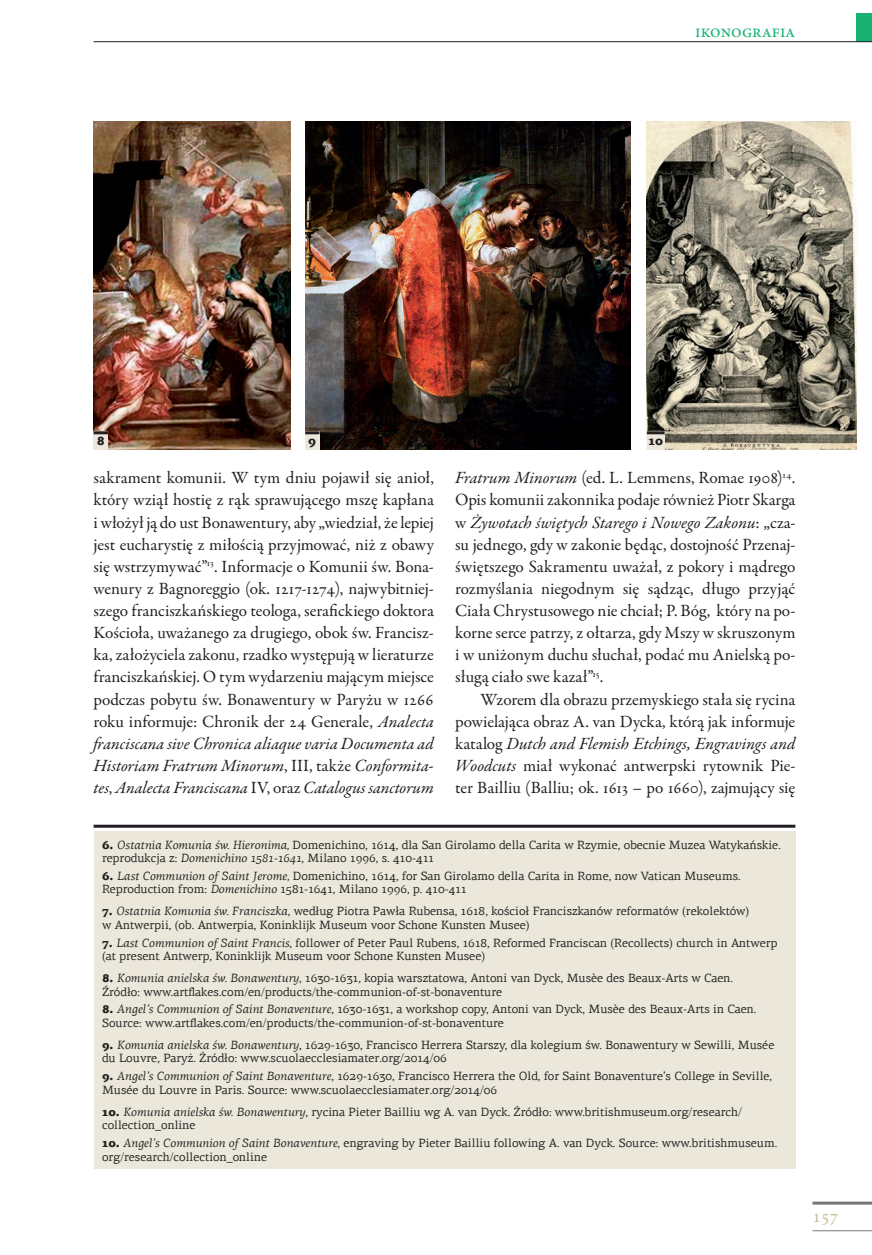
<style>
.page{position:relative;width:872px;height:1255px;background:#fff}
.page>*{position:absolute;margin:0;border:0;box-sizing:border-box;transform-origin:0 0}
.t1{font:18px "Minion Pro";color:#19b273}
.t2{font:18px "Minion Pro";color:#c8bd9e}
.t3{font:17.25px/22px "Garamond Premr Pro";color:#231f20;text-align:justify}
.t4{font:900 12.75px "PF Agora Serif Pro";color:#231f20}
.t5{font:12px/13.5px "PF Agora Serif Pro";color:#231f20}
.s1{font-style:italic}
.s2{font-weight:900}
</style>
<div class="page">
<hr style="left:812px;top:1201px;width:60px;height:3px;background:#757679">
<hr style="left:812px;top:1230px;width:60px;height:1px;background:#757679">
<div style="left:856px;top:13px;width:16px;height:29px;background:#19b273"></div>
<hr style="left:94px;top:41px;width:778px;height:1px;background:#231f20">
<img style="left:94px;top:122px;width:196px;height:327px">
<div style="left:94px;top:431px;width:14px;height:18px;background:#ebe7db"></div>
<hr style="left:94px;top:431px;width:14px;height:3px;background:#231f20">
<img style="left:305px;top:122px;width:325px;height:327px">
<div style="left:305px;top:431px;width:14px;height:18px;background:#ebe7db"></div>
<hr style="left:305px;top:431px;width:14px;height:3px;background:#231f20">
<img style="left:647px;top:122px;width:209px;height:327px">
<div style="left:647px;top:431px;width:17px;height:18px;background:#ebe7db"></div>
<hr style="left:647px;top:431px;width:17px;height:3px;background:#231f20">
<div style="left:94px;top:831px;width:701px;height:337px;background:#ebe7db"></div>
<hr style="left:94px;top:824px;width:701px;height:3px;background:#231f20">
<h1 class="t1" style="left:695px;top:20px;width:102px">ikonografia</h1>
<p class="t4" style="left:97px;top:432px;width:10px">8</p>
<p class="t4" style="left:308px;top:432px;width:10px">9</p>
<p class="t4" style="left:648px;top:432px;width:16px">10</p>
<p class="t3" style="left:94px;top:467px;width:342px">sakrament komunii. W tym dniu pojawił się anioł, który wziął hostię z rąk sprawującego mszę kapłana i włożył ją do ust Bonawentury, aby „wiedział, że lepiej jest eucharystię z miłością przyjmować, niż z obawy się wstrzymywać”<sup>13</sup>. Informacje o Komunii św. Bona&shy;wenury z Bagnoreggio (ok. 1217-1274), najwybitniej&shy;szego franciszkańskiego teologa, serafickiego doktora Kościoła, uważanego za drugiego, obok św. Francisz&shy;ka, założyciela zakonu, rzadko występują w lieraturze franciszkańskiej. O tym wydarzeniu mającym miejsce podczas pobytu św. Bonawentury w Paryżu w 1266 roku informuje: Chronik der 24 Generale, <span class="s1">Analecta franciscana sive Chronica aliaque varia Documenta ad Historiam Fratrum Minorum</span>, III, także <span class="s1">Conformita&shy;tes</span>, <span class="s1">Analecta Franciscana</span> IV, oraz <span class="s1">Catalogus sanctorum</span></p>
<p class="t3" style="left:455px;top:467px;width:342px"><span class="s1">Fratrum Minorum</span> (ed. L. Lemmens, Romae 1908)<sup>14</sup>.<br>Opis komunii zakonnika podaje również Piotr Skarga w <span class="s1">Żywotach świętych Starego i Nowego Zakonu</span>: „cza&shy;su jednego, gdy w zakonie będąc, dostojność Przenaj&shy;świętszego Sakramentu uważał, z pokory i mądrego rozmyślania niegodnym się sądząc, długo przyjąć Ciała Chrystusowego nie chciał; P. Bóg, który na po&shy;korne serce patrzy, z ołtarza, gdy Mszy w skruszonym i w uniżonym duchu słuchał, podać mu Anielską po&shy;sługą ciało swe kazał”<sup>15</sup>.</p>
<p class="t3" style="left:455px;top:688px;width:342px;text-indent:26px">Wzorem dla obrazu przemyskiego stała się rycina powielająca obraz A. van Dycka, którą jak informuje katalog <span class="s1">Dutch and Flemish Etchings, Engravings and Woodcuts</span> miał wykonać antwerpski rytownik Pie&shy;ter Bailliu (Balliu; ok. 1613 – po 1660), zajmujący się</p>
<p class="t5" style="left:102px;top:837px;width:680px"><span class="s2">6.</span> <span class="s1">Ostatnia Komunia św. Hieronima,</span> Domenichino, 1614, dla San Girolamo della Carita w Rzymie, obecnie Muzea Watykańskie. reprodukcja z: <span class="s1">Domenichino 1581-1641</span>, Milano 1996, s. 410-411</p>
<p class="t5" style="left:102px;top:869px;width:640px"><span class="s2">6.</span> <span class="s1">Last Communion of Saint Jerome,</span> Domenichino, 1614, for San Girolamo della Carita in Rome, now Vatican Museums.<br>Reproduction from: <span class="s1">Domenichino</span> 1581-1641, Milano 1996, p. 410-411</p>
<p class="t5" style="left:102px;top:904px;width:649px"><span class="s2">7.</span> <span class="s1">Ostatnia Komunia św. Franciszka</span>, według Piotra Pawła Rubensa, 1618, kościoł Franciszkanów reformatów (rekolektów) w Antwerpii, (ob. Antwerpia, Koninklijk Museum voor Schone Kunsten Musee)</p>
<p class="t5" style="left:102px;top:935px;width:677px"><span class="s2">7.</span> <span class="s1">Last Communion of Saint Francis</span>, follower of Peter Paul Rubens, 1618, Reformed Franciscan (Recollects) church in Antwerp (at present Antwerp, Koninklijk Museum voor Schone Kunsten Musee)</p>
<p class="t5" style="left:102px;top:971px;width:632px"><span class="s2">8.</span> <span class="s1">Komunia anielska św. Bonawentury</span>, 1630-1631, kopia warsztatowa, Antoni van Dyck, Musèe des Beaux-Arts w Caen.<br>Źródło: www.artflakes.com/en/products/the-communion-of-st-bonaventure</p>
<p class="t5" style="left:102px;top:1002px;width:655px"><span class="s2">8.</span> <span class="s1">Angel’s Communion of Saint Bonaventure</span>, 1630-1631, a workshop copy, Antoni van Dyck, Musèe des Beaux-Arts in Caen.<br>Source: www.artflakes.com/en/products/the-communion-of-st-bonaventure</p>
<p class="t5" style="left:102px;top:1038px;width:674px"><span class="s2">9.</span> <span class="s1">Komunia anielska św. Bonawentury</span>, 1629-1630, Francisco Herrera Starszy, dla kolegium św. Bonawentury w Sewilli, Musée du Louvre, Paryż. Żródło: www.scuolaecclesiamater.org/2014/06</p>
<p class="t5" style="left:102px;top:1069px;width:671px"><span class="s2">9.</span> <span class="s1">Angel’s Communion of Saint Bonaventure</span>, 1629-1630, Francisco Herrera the Old, for Saint Bonaventure’s College in Seville,<br>Musée du Louvre in Paris. Source: www.scuolaecclesiamater.org/2014/06</p>
<p class="t5" style="left:102px;top:1104px;width:641px"><span class="s2">10.</span> <span class="s1">Komunia anielska św. Bonawentury</span>, rycina Pieter Bailliu wg A. van Dyck. Żródło: www.britishmuseum.org/research/ collection_online</p>
<p class="t5" style="left:102px;top:1136px;width:676px"><span class="s2">10.</span> <span class="s1">Angel’s Communion of Saint Bonaventure</span>, engraving by Pieter Bailliu following A. van Dyck. Source: www.britishmuseum. org/research/collection_online</p>
<h1 class="t2" style="left:812px;top:1204px;width:28px">157</h1>
</div>
